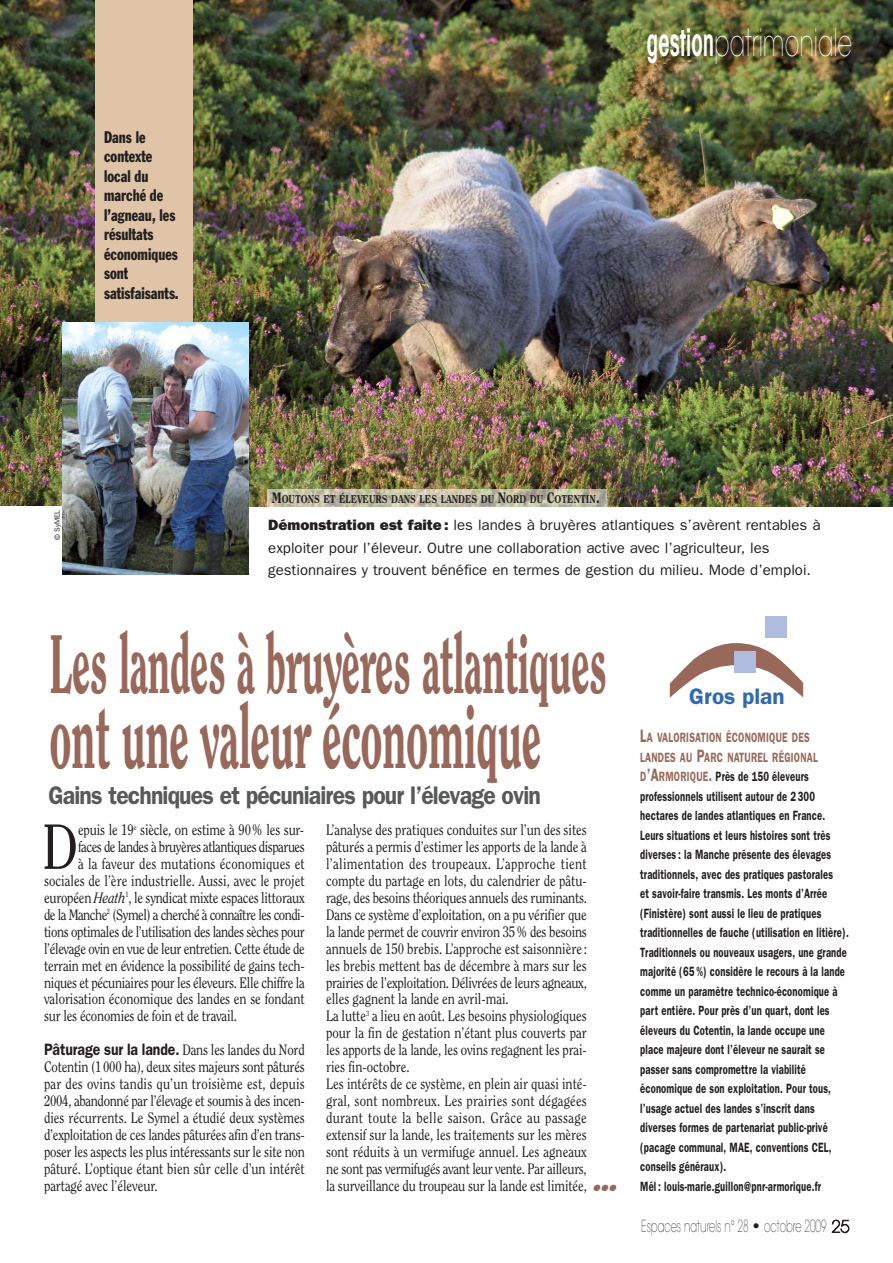
<style>
.page{position:relative;width:893px;height:1263px;background:#fff}
.page>*{position:absolute;margin:0;border:0;box-sizing:border-box;transform-origin:0 0}
.t1{font:142.8px "Helvetica";color:#98695b;scale:1.68 1}
.t2{font:800 88.5px "Clearface";letter-spacing:-.01em;color:#98695b;scale:.5 1}
.t3{font:800 82.5px "Clearface";letter-spacing:-.01em;color:#98695b;scale:.5 1}
.t4{font:63.45px "Clearface";color:#231f20;scale:.85 1}
.t5{font:200 37.5px "Avant Garde";color:#fff;scale:.61 1}
.t6{font:600 25.5px "Franklin Gothic";letter-spacing:-.035em;color:#58595b;scale:.9 1}
.t7{font:600 22.5px "Franklin Gothic";color:#2f69b3}
.t8{font:condensed 16.5px/19.5px "Franklin Gothic";color:#231f20;scale:.85 1}
.t9{font:600 16.5px "Franklin Gothic";letter-spacing:-.005em;color:#231f20;scale:.85 1}
.t10{font:200 16.5px "Avant Garde";color:#231f20;scale:.61 1}
.t11{font:15px/17px "Clearface";letter-spacing:-.005em;color:#231f20;text-align:justify;scale:.85 1}
.t12{font:15px/22.5px "Franklin Gothic";color:#231f20}
.t13{font:15px "Clearface";letter-spacing:-.025em;color:#231f20;scale:.85 1}
.t14{font:15px "Clearface";letter-spacing:-.03em;color:#231f20;scale:.85 1}
.t15{font:15px "Clearface";letter-spacing:-.04em;color:#231f20;scale:.85 1}
.t16{font:15px "Clearface";letter-spacing:-.035em;color:#231f20;scale:.85 1}
.t17{font:600 13.5px/19.5px "Franklin Gothic";letter-spacing:.015em;color:#231f20;scale:.7 1}
.t18{font:800 11.25px "Clearface";color:#231f20;scale:.85 1}
.t19{font:italic 9px "Zapf Dingbats";color:#98695b}
.t20{font:7.5px "Franklin Gothic";color:#231f20}
.s1{font-weight:600;font-stretch:condensed}
.s2{font-size:15px}
.s3{font-weight:800}
.s4{font-style:italic}
.s5{font-family:"Clearface";font-weight:400;font-size:15px}
.s6{font-size:18px;color:#98695b}
.s7{color:#98695b}
</style>
<div class="page">
<div style="left:734px;top:651px;width:21px;height:21px;background:#afbbdf"></div>
<div style="left:765px;top:616px;width:21px;height:22px;background:#afbbdf"></div>
<img style="left:1px;top:0;width:94px;height:505px">
<img style="left:192px;top:0;width:700px;height:506px">
<div style="left:95px;top:0;width:97px;height:531px;background:#dfc4a7"></div>
<img style="left:63px;top:323px;width:185px;height:252px">
<img style="left:267px;top:489px;width:339px;height:17px">
<p class="t8" style="left:104px;top:129px;width:89px">Dans le contexte local du marché de l’agneau, les résultats économiques sont satisfaisants.</p>
<p class="t20" style="left:55px;top:540px;width:31px;rotate:-90deg">© SyMEL</p>
<h3 class="t5" style="left:647px;top:29px;width:337px"><span class="s1">gestion</span>patrimoniale</h3>
<p class="t18" style="left:272px;top:494px;width:387px"><span class="s2">M</span>OUTONS ET ÉLEVEURS DANS LES LANDES DU <span class="s2">N</span>ORD DU <span class="s2">C</span>OTENTIN<span class="s2">.</span></p>
<p class="t12" style="left:268px;top:515px;width:553px"><span class="s3">Démonstration est faite :</span> les landes à bruyères atlantiques s’avèrent rentables à exploiter pour l’éleveur. Outre une collaboration active avec l’agriculteur, les gestionnaires y trouvent bénéfice en termes de gestion du milieu. Mode d’emploi.</p>
<h3 class="t3" style="left:50px;top:630px;width:1117px">Les landes à bruyères atlantiques</h3>
<h2 class="t2" style="left:50px;top:700px;width:985px">ont une valeur économique</h2>
<h3 class="t6" style="left:49px;top:786px;width:548px">Gains techniques et pécuniaires pour l’élevage ovin</h3>
<h3 class="t4" style="left:42px;top:820px;width:44px">D</h3>
<p class="t11" style="left:78px;top:822px;width:267px">epuis le 19<sup>e</sup> siècle, on estime à 90% les sur-</p>
<p class="t16" style="left:78px;top:840px;width:268px">faces de landes à bruyères atlantiques disparues</p>
<p class="t11" style="left:78px;top:856px;width:268px">à la faveur des mutations économiques et</p>
<p class="t11" style="left:44px;top:873px;width:308px">sociales de l’ère industrielle. Aussi, avec le projet</p>
<p class="t11" style="left:44px;top:890px;width:308px">européen <span class="s4">Heath</span><sup>1</sup>, le syndicat mixte espaces littoraux</p>
<p class="t15" style="left:44px;top:908px;width:308px">de la Manche<sup>2</sup> (Symel) a cherché à connaître les condi-</p>
<p class="t14" style="left:44px;top:925px;width:308px">tions optimales de l’utilisation des landes sèches pour</p>
<p class="t13" style="left:44px;top:942px;width:308px">l’élevage ovin en vue de leur entretien. Cette étude de</p>
<p class="t11" style="left:44px;top:958px;width:308px">terrain met en évidence la possibilité de gains tech-</p>
<p class="t13" style="left:44px;top:976px;width:308px">niques et pécuniaires pour les éleveurs. Elle chiffre la</p>
<p class="t11" style="left:44px;top:992px;width:308px">valorisation économique des landes en se fondant</p>
<p class="t11" style="left:44px;top:1009px;width:228px">sur les économies de foin et de travail.</p>
<p class="t9" style="left:44px;top:1044px;width:308px">Pâturage sur la lande. <span class="s5">Dans les landes du Nord</span></p>
<p class="t11" style="left:44px;top:1060px;width:308px">Cotentin (1000 ha), deux sites majeurs sont pâturés par des ovins tandis qu’un troisième est, depuis 2004, abandonné par l’élevage et soumis à des incen&shy;dies récurrents. Le Symel a étudié deux systèmes d’exploitation de ces landes pâturées afin d’en trans&shy;poser les aspects les plus intéressants sur le site non pâturé. L’optique étant bien sûr celle d’un intérêt partagé avec l’éleveur.</p>
<p class="t11" style="left:326px;top:822px;width:308px;text-align:left">L’analyse des pratiques conduites sur l’un des sites pâturés a permis d’estimer les apports de la lande à l’alimentation des troupeaux. L’approche tient compte du partage en lots, du calendrier de pâtu&shy;rage, des besoins théoriques annuels des ruminants.<br>Dans ce système d’exploitation, on a pu vérifier que la lande permet de couvrir environ 35% des besoins annuels de 150 brebis. L’approche est saisonnière : les brebis mettent bas de décembre à mars sur les prairies de l’exploitation. Délivrées de leurs agneaux, elles gagnent la lande en avril-mai.<br>La lutte<sup>3</sup> a lieu en août. Les besoins physiologiques pour la fin de gestation n’étant plus couverts par les apports de la lande, les ovins regagnent les prai&shy;ries fin-octobre.<br>Les intérêts de ce système, en plein air quasi inté&shy;gral, sont nombreux. Les prairies sont dégagées durant toute la belle saison. Grâce au passage extensif sur la lande, les traitements sur les mères sont réduits à un vermifuge annuel. Les agneaux ne sont pas vermifugés avant leur vente. Par ailleurs, la surveillance du troupeau sur la lande est limitée,</p>
<p class="t19" style="left:593px;top:1184px;width:26px">●●●</p>
<h1 class="t1" style="left:671px;top:706px;width:49px;rotate:-90deg">)</h1>
<h3 class="t7" style="left:689px;top:689px;width:97px">Gros plan</h3>
<p class="t17" style="left:640px;top:729px;width:299px"><span class="s6">L</span><span class="s7">A VALORISATION ÉCONOMIQUE DES<br>LANDES AU</span> <span class="s6">P</span><span class="s7">ARC NATUREL RÉGIONAL D</span><span class="s6">’A</span><span class="s7">RMORIQUE</span><span class="s6">.</span> Près de 150 éleveurs professionnels utilisent autour de 2 300 hectares de landes atlantiques en France.<br>Leurs situations et leurs histoires sont très diverses : la Manche présente des élevages traditionnels, avec des pratiques pastorales<br>et savoir-faire transmis. Les monts d’Arrée (Finistère) sont aussi le lieu de pratiques traditionnelles de fauche (utilisation en litière).<br>Traditionnels ou nouveaux usagers, une grande majorité (65 %) considère le recours à la lande comme un paramètre technico-économique à part entière. Pour près d’un quart, dont les éleveurs du Cotentin, la lande occupe une place majeure dont l’éleveur ne saurait se passer sans compromettre la viabilité économique de son exploitation. Pour tous, l’usage actuel des landes s’inscrit dans diverses formes de partenariat public-privé (pacage communal, MAE, conventions CEL, conseils généraux).<br>Mél : louis-marie.guillon@pnr-armorique.fr</p>
<p class="t10" style="left:641px;top:1220px;width:343px">Espaces naturels n° 28 • octobre 2009 25</p>
</div>
